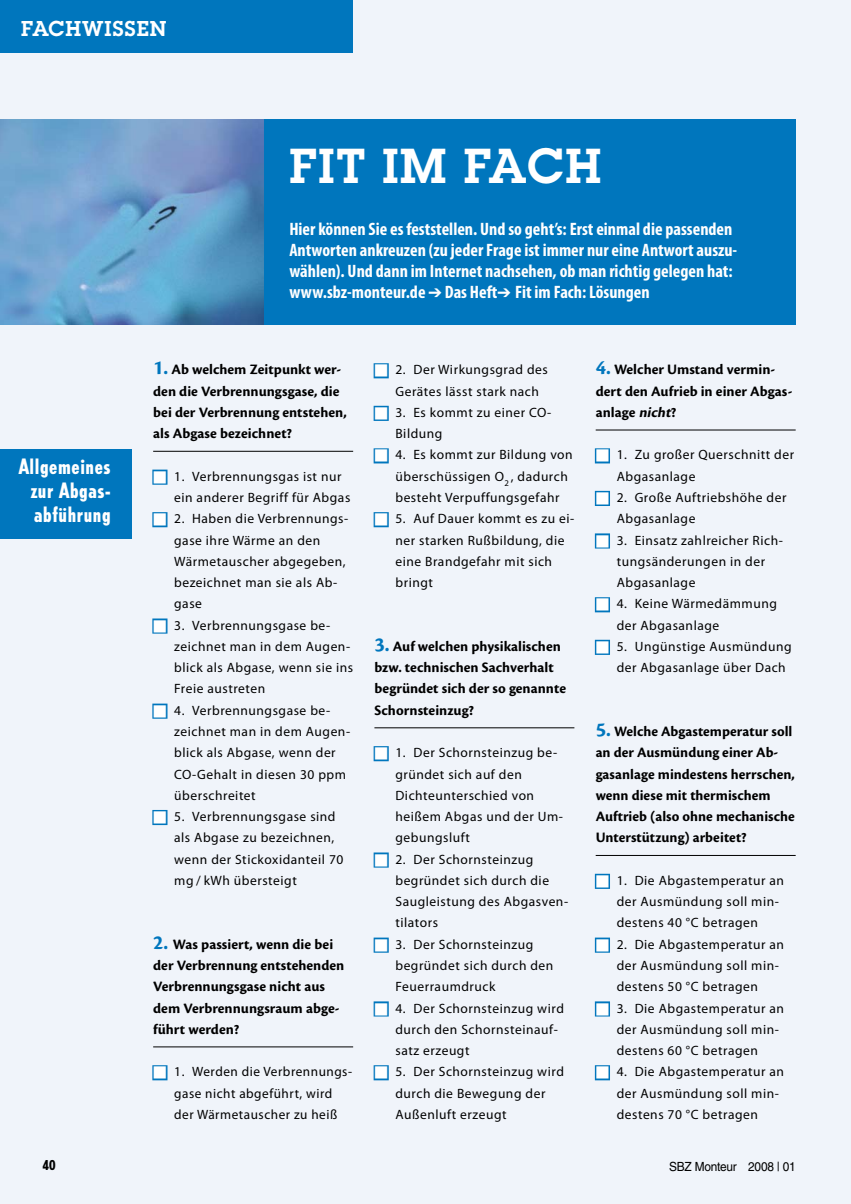
<style>
.page{position:relative;width:851px;height:1204px;background:#fff}
.page>*{position:absolute;margin:0;border:0;box-sizing:border-box;transform-origin:0 0}
.t1{font:600 48px "Lubalin Graph Std";letter-spacing:.03em;color:#fff}
.t2{font:800 condensed 21px/24px "Tempo Std";letter-spacing:.03em;color:#fff;text-align:justify}
.t3{font:600 21px "Lubalin Graph Std";letter-spacing:.05em;color:#fff}
.t4{font:700 condensed 18px/21px "Myriad Pro";color:#fff}
.t5{font:700 15px/21.3px "Cronos Pro";color:#000}
.t6{font:13.5px/21.3px "Myriad Pro";letter-spacing:.04em;color:#000}
.t7{font:800 condensed 13.5px "Tempo Std";color:#000}
.t8{font:12.6px "Helvetica LT Std";letter-spacing:-.02em;color:#000;scale:.94 1}
.s1{font-size:21px;color:#0076bd}
.s2{color:#fff}
.s3{font-style:italic}
</style>
<div class="page">
<div style="left:0;top:0;width:850px;height:1203px;background:#f0f4fa"></div>
<div style="left:0;top:119px;width:795px;height:206px;background:#0076bd"></div>
<div style="left:0;top:449px;width:132px;height:89px;background:#0076bd"></div>
<div style="left:0;top:0;width:353px;height:53px;background:#0076bd"></div>
<hr style="left:153px;top:451px;width:200px;height:1px;background:#000">
<hr style="left:153px;top:1046px;width:200px;height:1px;background:#000">
<div style="left:152px;top:469px;width:15px;height:15px;border:3px solid #0076bd"></div>
<div style="left:152px;top:512px;width:15px;height:15px;border:3px solid #0076bd"></div>
<div style="left:152px;top:618px;width:15px;height:15px;border:3px solid #0076bd"></div>
<div style="left:152px;top:703px;width:15px;height:15px;border:3px solid #0076bd"></div>
<div style="left:152px;top:809px;width:15px;height:16px;border:3px solid #0076bd"></div>
<div style="left:152px;top:1065px;width:15px;height:15px;border:3px solid #0076bd"></div>
<hr style="left:374px;top:727px;width:200px;height:1px;background:#000">
<div style="left:373px;top:363px;width:15px;height:15px;border:3px solid #0076bd"></div>
<div style="left:373px;top:406px;width:15px;height:15px;border:3px solid #0076bd"></div>
<div style="left:373px;top:448px;width:15px;height:15px;border:3px solid #0076bd"></div>
<div style="left:373px;top:512px;width:15px;height:15px;border:3px solid #0076bd"></div>
<div style="left:373px;top:746px;width:15px;height:15px;border:3px solid #0076bd"></div>
<div style="left:373px;top:852px;width:15px;height:15px;border:3px solid #0076bd"></div>
<div style="left:373px;top:937px;width:15px;height:15px;border:3px solid #0076bd"></div>
<div style="left:373px;top:1001px;width:15px;height:15px;border:3px solid #0076bd"></div>
<div style="left:373px;top:1065px;width:15px;height:15px;border:3px solid #0076bd"></div>
<hr style="left:595px;top:429px;width:200px;height:1px;background:#000">
<hr style="left:595px;top:855px;width:200px;height:1px;background:#000">
<div style="left:594px;top:448px;width:16px;height:15px;border:3px solid #0076bd"></div>
<div style="left:594px;top:491px;width:16px;height:15px;border:3px solid #0076bd"></div>
<div style="left:594px;top:533px;width:16px;height:15px;border:3px solid #0076bd"></div>
<div style="left:594px;top:597px;width:16px;height:15px;border:3px solid #0076bd"></div>
<div style="left:594px;top:639px;width:16px;height:16px;border:3px solid #0076bd"></div>
<div style="left:594px;top:873px;width:16px;height:15px;border:3px solid #0076bd"></div>
<div style="left:594px;top:937px;width:16px;height:15px;border:3px solid #0076bd"></div>
<div style="left:594px;top:1001px;width:16px;height:15px;border:3px solid #0076bd"></div>
<div style="left:594px;top:1065px;width:16px;height:15px;border:3px solid #0076bd"></div>
<img style="left:0;top:119px;width:264px;height:206px">
<h2 class="t3" style="left:21px;top:15px;width:147px">FACHWISSEN</h2>
<h1 class="t1" style="left:289px;top:135px;width:313px">FIT IM FACH</h1>
<p class="t4" style="left:289px;top:218px;width:449px">Hier können Sie es feststellen. Und so geht’s: Erst einmal die passenden Antworten ankreuzen (zu jeder Frage ist immer nur eine Antwort auszu&shy;wählen). Und dann im Internet nachsehen, ob man richtig gelegen hat: www.sbz-monteur.de ➔ Das Heft➔ Fit im Fach: Lösungen</p>
<h2 class="t2" style="left:31px;top:453px;width:81px;text-indent:-12px">Allgemeines zur Abgas&shy;abführung</h2>
<p class="t5" style="left:153px;top:359px;width:195px"><span class="s1">1.</span> Ab welchem Zeitpunkt wer&shy;den die Verbrennungsgase, die bei der Verbrennung entstehen, als Abgase bezeichnet?</p>
<p class="t6" style="left:174px;top:465px;width:178px;text-indent:-21px"><span class="s2">•</span> 1. Verbrennungsgas ist nur ein anderer Begriff für Abgas</p>
<p class="t6" style="left:174px;top:508px;width:175px;text-indent:-21px"><span class="s2">•</span> 2. Haben die Verbrennungs&shy;gase ihre Wärme an den<br>Wärmetauscher abgegeben, bezeichnet man sie als Ab&shy;gase</p>
<p class="t6" style="left:174px;top:614px;width:180px;text-indent:-21px"><span class="s2">•</span> 3. Verbrennungsgase be&shy;zeichnet man in dem Augen&shy;blick als Abgase, wenn sie ins<br>Freie austreten</p>
<p class="t6" style="left:174px;top:699px;width:177px;text-indent:-21px"><span class="s2">•</span> 4. Verbrennungsgase be&shy;zeichnet man in dem Augen&shy;blick als Abgase, wenn der<br>CO-Gehalt in diesen 30 ppm überschreitet</p>
<p class="t6" style="left:174px;top:805px;width:171px;text-indent:-21px"><span class="s2">•</span> 5. Verbrennungsgase sind als Abgase zu bezeichnen, wenn der Stickoxidanteil 70 mg / kWh übersteigt</p>
<p class="t5" style="left:153px;top:933px;width:193px"><span class="s1">2.</span> Was passiert, wenn die bei der Verbrennung entstehenden<br>Verbrennungsgase nicht aus dem Verbrennungsraum abge&shy;führt werden?</p>
<p class="t6" style="left:153px;top:1060px;width:200px;text-align:center"><span class="s2">•</span> 1. Werden die Verbrennungs&shy;gase nicht abgeführt, wird<br>der Wärmetauscher zu heiß</p>
<p class="t6" style="left:395px;top:359px;width:154px;text-indent:-21px"><span class="s2">•</span> 2. Der Wirkungsgrad des<br>Gerätes lässt stark nach</p>
<p class="t6" style="left:395px;top:401px;width:157px;text-indent:-21px"><span class="s2">•</span> 3. Es kommt zu einer CO-<br>Bildung</p>
<p class="t6" style="left:395px;top:444px;width:179px;text-indent:-21px"><span class="s2">•</span> 4. Es kommt zur Bildung von überschüssigen O<sub>2</sub> , dadurch besteht Verpuffungsgefahr</p>
<p class="t6" style="left:395px;top:508px;width:180px;text-indent:-21px"><span class="s2">•</span> 5. Auf Dauer kommt es zu ei&shy;ner starken Rußbildung, die eine Brandgefahr mit sich bringt</p>
<p class="t5" style="left:374px;top:635px;width:193px"><span class="s1">3.</span> Auf welchen physikalischen bzw. technischen Sachverhalt begründet sich der so genannte<br>Schornsteinzug?</p>
<p class="t6" style="left:395px;top:741px;width:169px;text-indent:-21px"><span class="s2">•</span> 1. Der Schornsteinzug be&shy;gründet sich auf den<br>Dichteunterschied von heißem Abgas und der Um&shy;gebungsluft</p>
<p class="t6" style="left:395px;top:848px;width:174px;text-indent:-21px"><span class="s2">•</span> 2. Der Schornsteinzug begründet sich durch die<br>Saugleistung des Abgasven&shy;tilators</p>
<p class="t6" style="left:395px;top:933px;width:159px;text-indent:-21px"><span class="s2">•</span> 3. Der Schornsteinzug begründet sich durch den<br>Feuerraumdruck</p>
<p class="t6" style="left:395px;top:997px;width:170px;text-indent:-21px"><span class="s2">•</span> 4. Der Schornsteinzug wird durch den Schornsteinauf&shy;satz erzeugt</p>
<p class="t6" style="left:395px;top:1060px;width:170px;text-indent:-21px"><span class="s2">•</span> 5. Der Schornsteinzug wird durch die Bewegung der<br>Außenluft erzeugt</p>
<p class="t5" style="left:595px;top:359px;width:198px"><span class="s1">4.</span> Welcher Umstand vermin&shy;dert den Aufrieb in einer Abgas&shy;anlage <span class="s3">nicht</span>?</p>
<p class="t6" style="left:616px;top:444px;width:179px;text-indent:-21px"><span class="s2">•</span> 1. Zu großer Querschnitt der<br>Abgasanlage</p>
<p class="t6" style="left:616px;top:486px;width:171px;text-indent:-21px"><span class="s2">•</span> 2. Große Auftriebshöhe der<br>Abgasanlage</p>
<p class="t6" style="left:616px;top:529px;width:168px;text-indent:-21px"><span class="s2">•</span> 3. Einsatz zahlreicher Rich&shy;tungsänderungen in der<br>Abgasanlage</p>
<p class="t6" style="left:616px;top:593px;width:162px;text-indent:-21px"><span class="s2">•</span> 4. Keine Wärmedämmung der Abgasanlage</p>
<p class="t6" style="left:616px;top:635px;width:176px;text-indent:-21px"><span class="s2">•</span> 5. Ungünstige Ausmündung der Abgasanlage über Dach</p>
<p class="t5" style="left:595px;top:721px;width:201px"><span class="s1">5.</span> Welche Abgastemperatur soll an der Ausmündung einer Ab&shy;gasanlage mindestens herrschen, wenn diese mit thermischem<br>Auftrieb (also ohne mechanische<br>Unterstützung) arbeitet?</p>
<p class="t6" style="left:616px;top:869px;width:169px;text-indent:-21px"><span class="s2">•</span> 1. Die Abgastemperatur an der Ausmündung soll min&shy;destens 40 °C betragen</p>
<p class="t6" style="left:616px;top:933px;width:169px;text-indent:-21px"><span class="s2">•</span> 2. Die Abgastemperatur an der Ausmündung soll min&shy;destens 50 °C betragen</p>
<p class="t6" style="left:616px;top:997px;width:169px;text-indent:-21px"><span class="s2">•</span> 3. Die Abgastemperatur an der Ausmündung soll min&shy;destens 60 °C betragen</p>
<p class="t6" style="left:616px;top:1060px;width:169px;text-indent:-21px"><span class="s2">•</span> 4. Die Abgastemperatur an der Ausmündung soll min&shy;destens 70 °C betragen</p>
<p class="t7" style="left:43px;top:1156px;width:14px">40</p>
<p class="t8" style="left:669px;top:1158px;width:136px">SBZ Monteur 2008 | 01</p>
</div>
